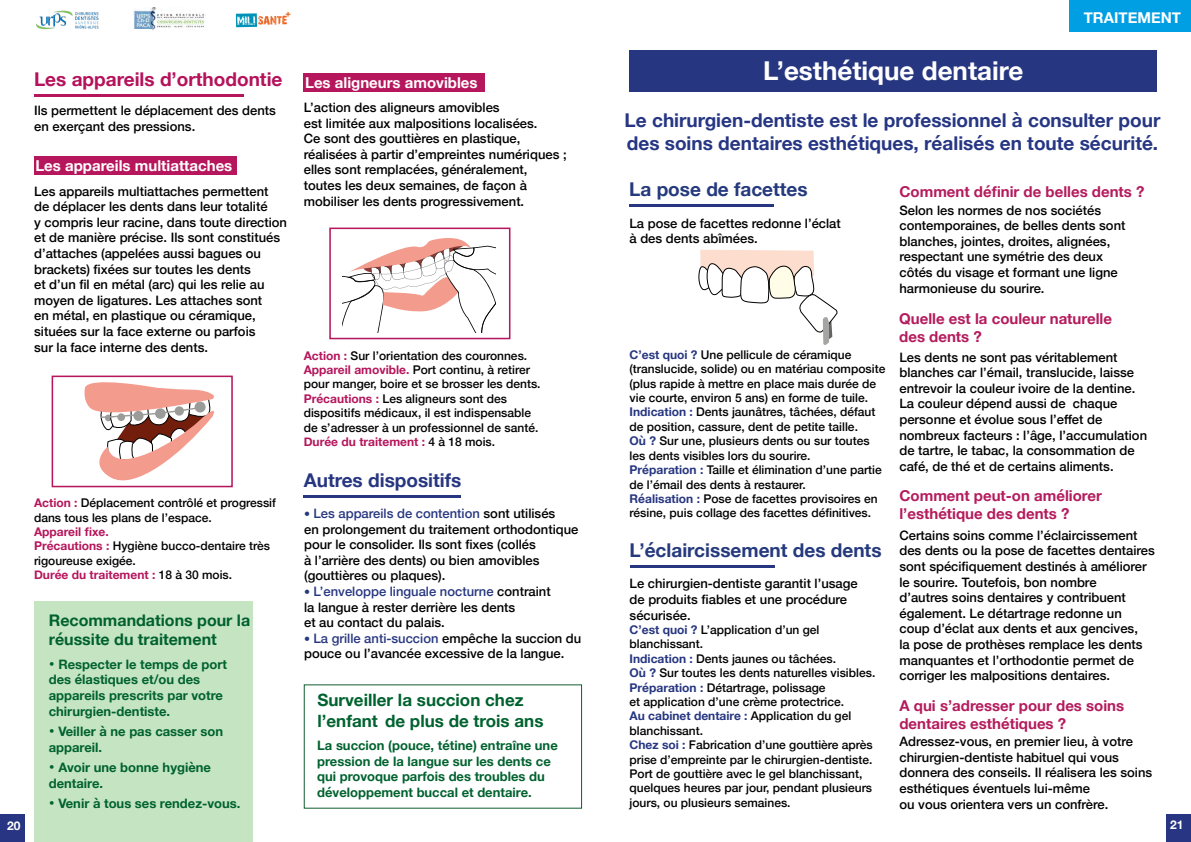
<style>
.page{position:relative;width:1191px;height:842px;background:#fff}
.page>*{position:absolute;margin:0;border:0;box-sizing:border-box;transform-origin:0 0}
.t1{font:700 26px "Helvetica Neue";color:#fff}
.t2{font:700 19px/22.8px "Helvetica Neue";color:#263683}
.t3{font:700 19px "Helvetica Neue";color:#253a7d}
.t4{font:700 19px "Helvetica Neue";color:#b5125c}
.t5{font:700 19px "Helvetica Neue";color:#273680}
.t6{font:700 17px/20.4px "Helvetica Neue";color:#00622f}
.t7{font:700 16px/19.2px "Helvetica Neue";color:#00612f}
.t8{font:700 15px/18px "Helvetica Neue";color:#b41b5d}
.t9{font:700 15px "Helvetica Neue";color:#fff}
.t10{font:500 13px/15.6px "Helvetica Neue";color:#000}
.t11{font:700 13px/15.6px "Helvetica Neue";color:#00622f}
.t12{font:500 12px/14.4px "Helvetica Neue";color:#000}
.t13{font:700 12px "Helvetica Neue";color:#fff}
.s1{font-weight:700;color:#b5165c}
.s2{font-size:17px}
.s3{font-size:12px;color:#253a7d}
.s4{color:#273680}
.s5{font-weight:700;color:#273680}
</style>
<div class="page">
<div style="left:1166px;top:815px;width:25px;height:27px;background:#283583"></div>
<div style="left:0;top:815px;width:25px;height:27px;background:#283583"></div>
<img style="left:133px;top:7px;width:72px;height:24px">
<img style="left:36px;top:10px;width:63px;height:19px">
<svg style="left:235px;top:11px;width:56px;height:17px"></svg>
<div style="left:304px;top:73px;width:181px;height:18px;background:#b5165c"></div>
<div style="left:34px;top:157px;width:202px;height:18px;background:#b5165c"></div>
<hr style="left:34px;top:94px;width:210px;height:3px;background:#b5165c">
<svg style="left:81px;top:375px;width:138px;height:113px"></svg>
<div style="left:117px;top:413px;width:8px;height:8px;background:#9b9b9a;border-radius:50%"></div>
<svg style="left:342px;top:238px;width:153px;height:94px"></svg>
<hr style="left:304px;top:495px;width:157px;height:2px;background:#273680">
<div style="left:34px;top:602px;width:218px;height:240px;background:#c5e4c2"></div>
<div style="left:52px;top:376px;width:181px;height:111px;border:2px solid #b5165c"></div>
<div style="left:329px;top:228px;width:181px;height:111px;border:2px solid #b5165c"></div>
<div style="left:304px;top:684px;width:278px;height:125px;border:1px solid #125e31"></div>
<div style="left:629px;top:50px;width:528px;height:41px;background:#273680"></div>
<svg style="left:698px;top:250px;width:140px;height:95px"></svg>
<div style="left:1069px;top:0;width:122px;height:31px;background:#009fe3"></div>
<hr style="left:629px;top:204px;width:145px;height:3px;background:#273680">
<hr style="left:629px;top:565px;width:145px;height:3px;background:#273680">
<h2 class="t4" style="left:34px;top:65px;width:250px">Les appareils d’orthodontie</h2>
<p class="t10" style="left:34px;top:102px;width:243px">Ils permettent le déplacement des dents en exerçant des pressions.</p>
<p class="t9" style="left:35px;top:154px;width:198px">Les appareils multiattaches</p>
<p class="t10" style="left:34px;top:182px;width:254px">Les appareils multiattaches permettent<br>de déplacer les dents dans leur totalité<br>y compris leur racine, dans toute direction et de manière précise. Ils sont constitués d’attaches (appelées aussi bagues ou brackets) fixées sur toutes les dents<br>et d’un fil en métal (arc) qui les relie au moyen de ligatures. Les attaches sont<br>en métal, en plastique ou céramique, situées sur la face externe ou parfois<br>sur la face interne des dents.</p>
<p class="t12" style="left:34px;top:495px;width:243px"><span class="s1">Action :</span> Déplacement contrôlé et progressif dans tous les plans de l’espace.</p>
<p class="t12" style="left:34px;top:524px;width:237px"><span class="s1">Appareil fixe.<br>Précautions :</span> Hygiène bucco-dentaire très rigoureuse exigée.<br><span class="s1">Durée du traitement :</span> 18 à 30 mois.</p>
<p class="t7" style="left:49px;top:611px;width:203px">Recommandations pour la réussite du traitement</p>
<p class="t11" style="left:49px;top:657px;width:180px"><span class="s2">•</span> Respecter le temps de port des élastiques et/ou des appareils prescrits par votre chirurgien-dentiste.</p>
<p class="t11" style="left:49px;top:724px;width:176px"><span class="s2">•</span> Veiller à ne pas casser son appareil.</p>
<p class="t11" style="left:49px;top:760px;width:164px"><span class="s2">•</span> Avoir une bonne hygiène dentaire.</p>
<p class="t11" style="left:49px;top:796px;width:193px"><span class="s2">•</span> Venir à tous ses rendez-vous.</p>
<p class="t9" style="left:305px;top:71px;width:174px">Les aligneurs amovibles</p>
<p class="t10" style="left:304px;top:98px;width:264px">L’action des aligneurs amovibles<br>est limitée aux malpositions localisées.<br>Ce sont des gouttières en plastique, réalisées à partir d’empreintes numériques ; elles sont remplacées, généralement, toutes les deux semaines, de façon à mobiliser les dents progressivement.</p>
<p class="t12" style="left:304px;top:347px;width:238px"><span class="s1">Action :</span> Sur l’orientation des couronnes.<br><span class="s1">Appareil amovible.</span> Port continu, à retirer pour manger, boire et se brosser les dents.<br><span class="s1">Précautions :</span> Les aligneurs sont des dispositifs médicaux, il est indispensable de s’adresser à un professionnel de santé.<br><span class="s1">Durée du traitement :</span> 4 à 18 mois.</p>
<h2 class="t5" style="left:304px;top:465px;width:159px">Autres dispositifs</h2>
<p class="t10" style="left:304px;top:504px;width:276px"><span class="s3">•</span> <span class="s4">Les appareils de contention</span> sont utilisés<br>en prolongement du traitement orthodontique pour le consolider. Ils sont fixes (collés<br>à l’arrière des dents) ou bien amovibles (gouttières ou plaques).</p>
<p class="t10" style="left:304px;top:582px;width:248px"><span class="s3">•</span> <span class="s4">L’enveloppe linguale nocturne</span> contraint la langue à rester derrière les dents<br>et au contact du palais.</p>
<p class="t10" style="left:304px;top:629px;width:279px"><span class="s3">•</span> <span class="s4">La grille anti-succion</span> empêche la succion du pouce ou l’avancée excessive de la langue.</p>
<h3 class="t6" style="left:317px;top:690px;width:227px">Surveiller la succion chez l’enfant de plus de trois ans</h3>
<p class="t11" style="left:317px;top:738px;width:242px">La succion (pouce, tétine) entraîne une pression de la langue sur les dents ce qui provoque parfois des troubles du développement buccal et dentaire.</p>
<h1 class="t1" style="left:763px;top:50px;width:261px">L’esthétique dentaire</h1>
<p class="t9" style="left:1083px;top:6px;width:99px">TRAITEMENT</p>
<h2 class="t2" style="left:624px;top:109px;width:537px">Le chirurgien-dentiste est le professionnel à consulter pour des soins dentaires esthétiques, réalisés en toute sécurité.</h2>
<h2 class="t3" style="left:629px;top:175px;width:180px">La pose de facettes</h2>
<p class="t10" style="left:629px;top:214px;width:213px">La pose de facettes redonne l’éclat à des dents abîmées.</p>
<p class="t12" style="left:629px;top:346px;width:257px"><span class="s5">C’est quoi ?</span> Une pellicule de céramique (translucide, solide) ou en matériau composite (plus rapide à mettre en place mais durée de vie courte, environ 5 ans) en forme de tuile.<br><span class="s5">Indication :</span> Dents jaunâtres, tâchées, défaut de position, cassure, dent de petite taille.<br><span class="s5">Où ?</span> Sur une, plusieurs dents ou sur toutes les dents visibles lors du sourire.<br><span class="s5">Préparation :</span> Taille et élimination d’une partie de l’émail des dents à restaurer.<br><span class="s5">Réalisation :</span> Pose de facettes provisoires en résine, puis collage des facettes définitives.</p>
<h2 class="t3" style="left:629px;top:536px;width:253px">L’éclaircissement des dents</h2>
<p class="t10" style="left:629px;top:575px;width:230px">Le chirurgien-dentiste garantit l’usage de produits fiables et une procédure sécurisée.</p>
<p class="t12" style="left:629px;top:621px;width:247px"><span class="s5">C’est quoi ?</span> L’application d’un gel blanchissant.<br><span class="s5">Indication :</span> Dents jaunes ou tâchées.<br><span class="s5">Où ?</span> Sur toutes les dents naturelles visibles.<br><span class="s5">Préparation :</span> Détartrage, polissage<br>et application d’une crème protectrice.<br><span class="s5">Au cabinet dentaire :</span> Application du gel blanchissant.<br><span class="s5">Chez soi :</span> Fabrication d’une gouttière après prise d’empreinte par le chirurgien-dentiste.<br>Port de gouttière avec le gel blanchissant, quelques heures par jour, pendant plusieurs jours, ou plusieurs semaines.</p>
<p class="t8" style="left:899px;top:183px;width:246px">Comment définir de belles dents ?</p>
<p class="t10" style="left:899px;top:201px;width:227px">Selon les normes de nos sociétés contemporaines, de belles dents sont blanches, jointes, droites, alignées, respectant une symétrie des deux côtés du visage et formant une ligne harmonieuse du sourire.</p>
<p class="t8" style="left:899px;top:310px;width:214px">Quelle est la couleur naturelle des dents ?</p>
<p class="t10" style="left:899px;top:348px;width:249px">Les dents ne sont pas véritablement blanches car l’émail, translucide, laisse entrevoir la couleur ivoire de la dentine.<br>La couleur dépend aussi de chaque personne et évolue sous l’effet de nombreux facteurs : l’âge, l’accumulation de tartre, le tabac, la consommation de café, de thé et de certains aliments.</p>
<p class="t8" style="left:899px;top:487px;width:204px">Comment peut-on améliorer l’esthétique des dents ?</p>
<p class="t10" style="left:899px;top:526px;width:257px">Certains soins comme l’éclaircissement des dents ou la pose de facettes dentaires sont spécifiquement destinés à améliorer le sourire. Toutefois, bon nombre<br>d’autres soins dentaires y contribuent également. Le détartrage redonne un coup d’éclat aux dents et aux gencives,<br>la pose de prothèses remplace les dents manquantes et l’orthodontie permet de corriger les malpositions dentaires.</p>
<p class="t8" style="left:899px;top:697px;width:226px">A qui s’adresser pour des soins dentaires esthétiques ?</p>
<p class="t10" style="left:899px;top:733px;width:254px">Adressez-vous, en premier lieu, à votre chirurgien-dentiste habituel qui vous donnera des conseils. Il réalisera les soins esthétiques éventuels lui-même<br>ou vous orientera vers un confrère.</p>
<p class="t13" style="left:7px;top:816px;width:15px">20</p>
<p class="t13" style="left:1170px;top:816px;width:15px">21</p>
</div>
